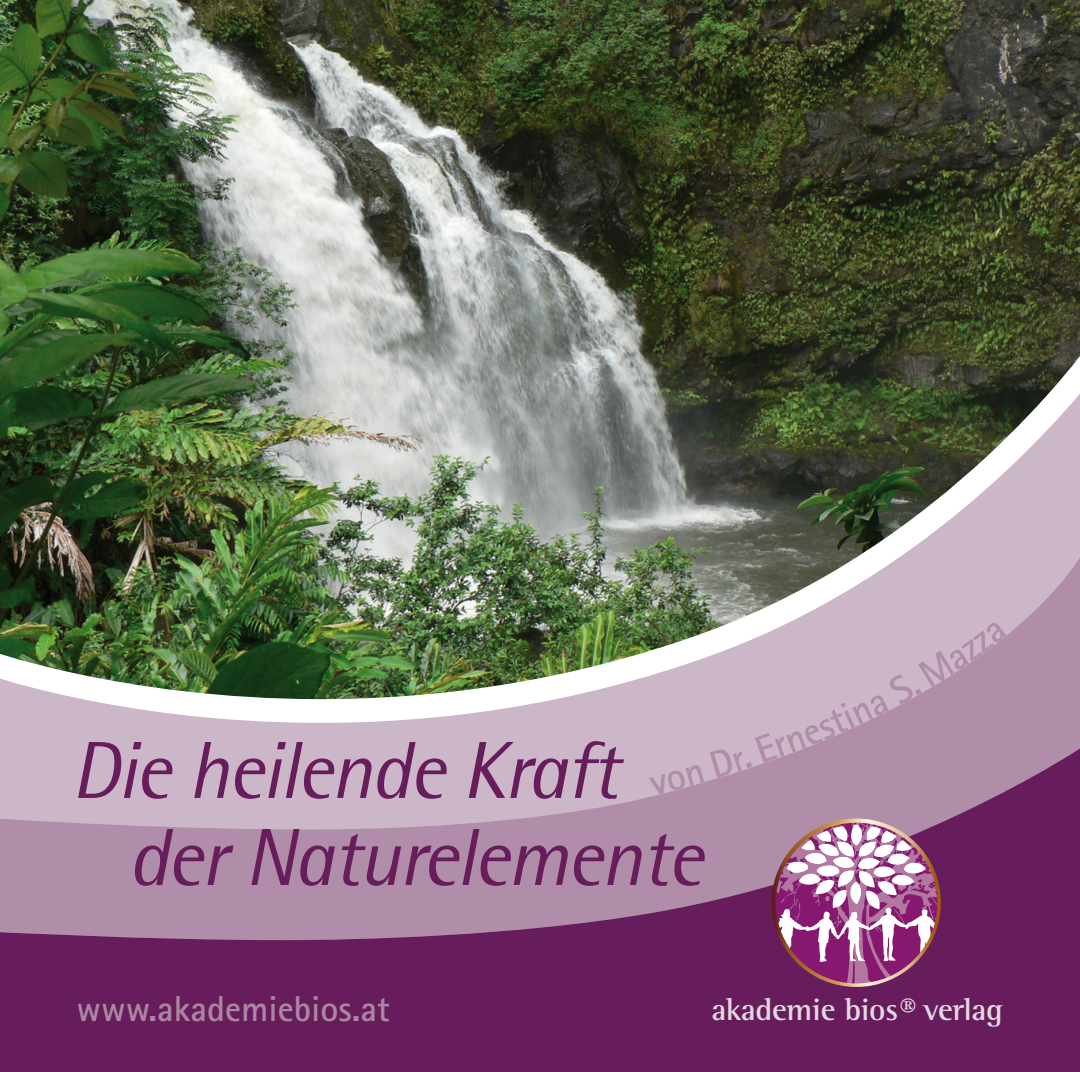
<style>
.page{position:relative;width:1080px;height:1072px;background:#fff}
.page>*{position:absolute;margin:0;border:0;box-sizing:border-box;transform-origin:0 0}
.t1{font:italic 81px/87px "Rotis Semi Sans";letter-spacing:-.025em;color:#671c5b}
.t2{font:700 36px "Rotis Sans Serif";color:#ab86a3}
.t3{font:700 31.8px "Rotis Semi Serif";letter-spacing:-.01em;color:#e3d8e2}
</style>
<div class="page">
<svg style="left:0;top:752px;width:1080px;height:319px;background:#8d5784"></svg>
<img style="left:0;top:723px;width:1080px;height:29px">
<img style="left:0;top:0;width:1080px;height:723px">
<svg style="left:772px;top:818px;width:169px;height:168px"></svg>
<div style="left:78px;top:995px;width:311px;height:26px;background:#671c5b"></div>
<svg style="left:649px;top:620px;width:358px;height:176px;background:#c1a9bc"></svg>
<p class="t1" style="left:128px;top:725px;width:576px;text-indent:-57px">Die heilende Kraft der Naturelemente</p>
<p class="t2" style="left:77px;top:985px;width:315px">www.akademiebios.at</p>
<p class="t3" style="left:712px;top:990px;width:293px">akademie bios® verlag</p>
</div>
